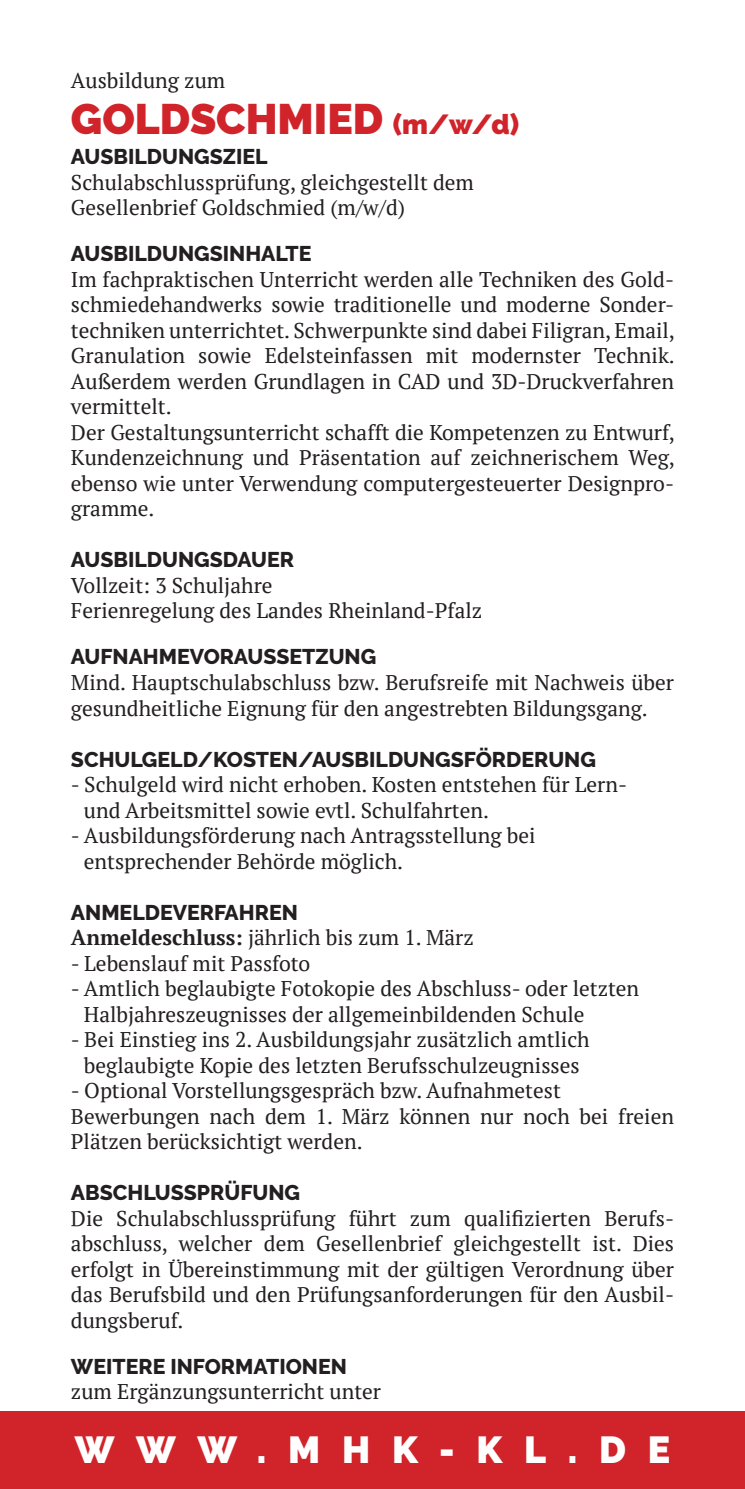
<style>
.page{position:relative;width:745px;height:1489px;background:#fff}
.page>*{position:absolute;margin:0;border:0;box-sizing:border-box;transform-origin:0 0}
.t1{font:900 42.5px "Raleway";color:#d1232a}
.t2{font:900 37.5px "Raleway";letter-spacing:.58em;color:#fff}
.t3{font:21.25px/25.5px "PT Serif";color:#231f20;text-align:justify}
.t4{font:800 21.25px "Raleway";color:#231f20}
.s1{font-size:27.5px}
.s2{font-weight:700}
</style>
<div class="page">
<div style="left:0;top:1410px;width:744px;height:78px;background:#d1232a"></div>
<p class="t3" style="left:71px;top:67px;width:156px">Ausbildung zum</p>
<p class="t1" style="left:71px;top:94px;width:449px">GOLDSCHMIED <span class="s1">(m/w/d)</span></p>
<p class="t4" style="left:71px;top:145px;width:198px">AUSBILDUNGSZIEL</p>
<p class="t3" style="left:71px;top:169px;width:404px">Schulabschlussprüfung, gleichgestellt dem</p>
<p class="t3" style="left:71px;top:195px;width:335px">Gesellenbrief Goldschmied (m/w/d)</p>
<p class="t4" style="left:71px;top:242px;width:242px">AUSBILDUNGSINHALTE</p>
<p class="t3" style="left:71px;top:266px;width:605px">Im fachpraktischen Unterricht werden alle Techniken des Gold&shy;schmiedehandwerks sowie traditionelle und moderne Sonder&shy;techniken unterrichtet. Schwerpunkte sind dabei Filigran, Email, Granulation sowie Edelsteinfassen mit modernster Technik.<br>Außerdem werden Grundlagen in CAD und 3D-Druckverfahren vermittelt.</p>
<p class="t3" style="left:71px;top:419px;width:605px">Der Gestaltungsunterricht schafft die Kompetenzen zu Entwurf, Kundenzeichnung und Präsentation auf zeichnerischem Weg, ebenso wie unter Verwendung computergesteuerter Designpro&shy;gramme.</p>
<p class="t4" style="left:71px;top:548px;width:224px">AUSBILDUNGSDAUER</p>
<p class="t3" style="left:71px;top:572px;width:203px">Vollzeit: 3 Schuljahre</p>
<p class="t3" style="left:71px;top:598px;width:412px">Ferienregelung des Landes Rheinland-Pfalz</p>
<p class="t4" style="left:71px;top:645px;width:307px">AUFNAHMEVORAUSSETZUNG</p>
<p class="t3" style="left:71px;top:669px;width:604px">Mind. Hauptschulabschluss bzw. Berufsreife mit Nachweis über gesundheitliche Eignung für den angestrebten Bildungsgang.</p>
<p class="t4" style="left:71px;top:747px;width:526px">SCHULGELD/KOSTEN/AUSBILDUNGSFÖRDERUNG</p>
<p class="t3" style="left:71px;top:771px;width:557px">- Schulgeld wird nicht erhoben. Kosten entstehen für Lern-</p>
<p class="t3" style="left:84px;top:797px;width:406px">und Arbeitsmittel sowie evtl. Schulfahrten.</p>
<p class="t3" style="left:71px;top:822px;width:465px">- Ausbildungsförderung nach Antragsstellung bei</p>
<p class="t3" style="left:84px;top:848px;width:320px">entsprechender Behörde möglich.</p>
<p class="t4" style="left:71px;top:900px;width:228px">ANMELDEVERFAHREN</p>
<p class="t3" style="left:71px;top:924px;width:404px"><span class="s2">Anmeldeschluss:</span> jährlich bis zum 1. März</p>
<p class="t3" style="left:71px;top:950px;width:241px">- Lebenslauf mit Passfoto</p>
<p class="t3" style="left:71px;top:975px;width:569px">- Amtlich beglaubigte Fotokopie des Abschluss- oder letzten</p>
<p class="t3" style="left:84px;top:1001px;width:502px">Halbjahreszeugnisses der allgemeinbildenden Schule</p>
<p class="t3" style="left:71px;top:1026px;width:520px">- Bei Einstieg ins 2. Ausbildungsjahr zusätzlich amtlich</p>
<p class="t3" style="left:84px;top:1052px;width:497px">beglaubigte Kopie des letzten Berufsschulzeugnisses</p>
<p class="t3" style="left:71px;top:1077px;width:491px">- Optional Vorstellungsgespräch bzw. Aufnahmetest</p>
<p class="t3" style="left:71px;top:1103px;width:604px">Bewerbungen nach dem 1. März können nur noch bei freien<br>Plätzen berücksichtigt werden.</p>
<p class="t4" style="left:71px;top:1180px;width:230px">ABSCHLUSSPRÜFUNG</p>
<p class="t3" style="left:71px;top:1205px;width:604px">Die Schulabschlussprüfung führt zum qualifizierten Berufs&shy;abschluss, welcher dem Gesellenbrief gleichgestellt ist. Dies erfolgt in Übereinstimmung mit der gültigen Verordnung über das Berufsbild und den Prüfungsanforderungen für den Ausbil&shy;dungsberuf.</p>
<p class="t4" style="left:71px;top:1354px;width:277px">WEITERE INFORMATIONEN</p>
<p class="t3" style="left:71px;top:1378px;width:311px">zum Ergänzungsunterricht unter</p>
<p class="t2" style="left:75px;top:1428px;width:596px">WWW.MHK-KL.DE</p>
</div>
